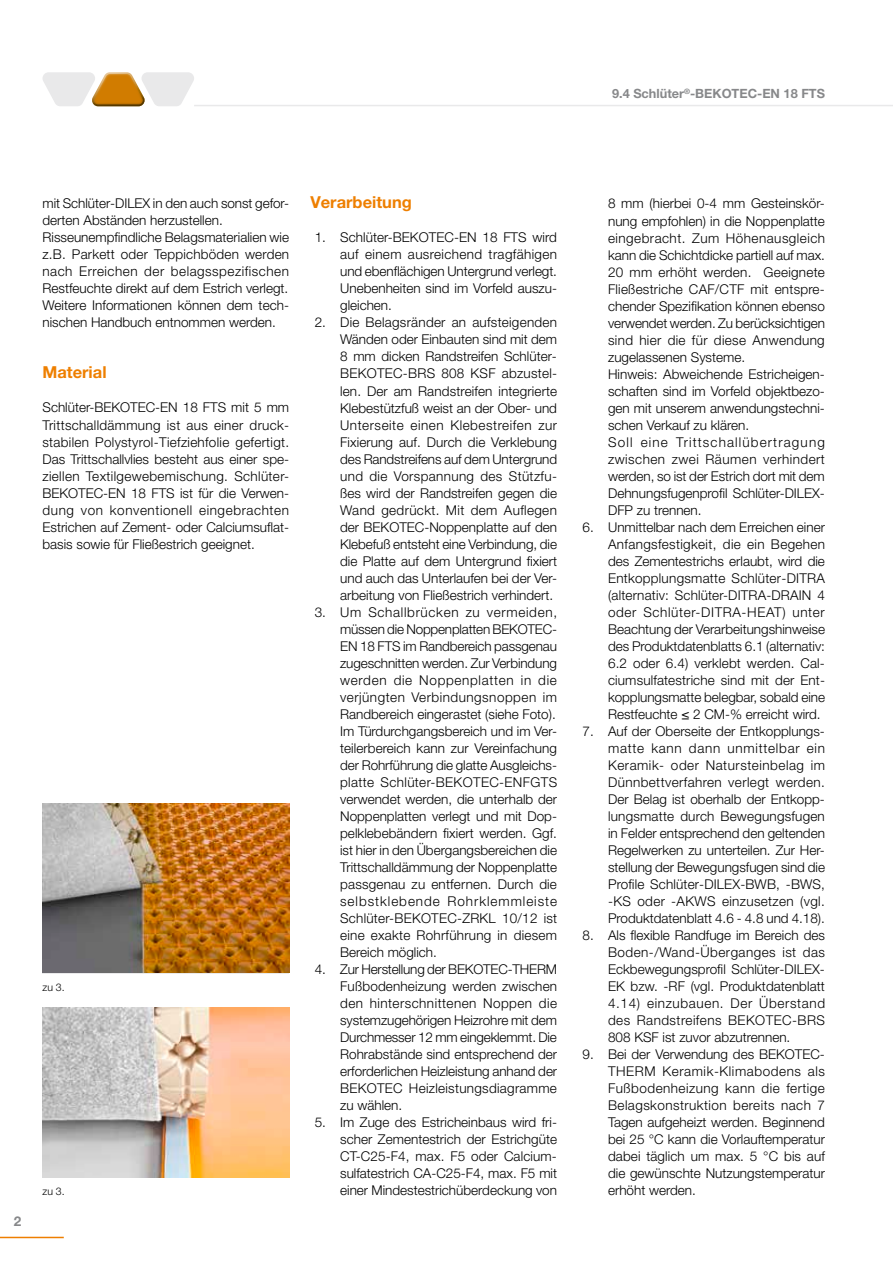
<style>
.page{position:relative;width:893px;height:1263px;background:#fff}
.page>*{position:absolute;margin:0;border:0;box-sizing:border-box;transform-origin:0 0}
.t1{font:700 16.5px "Helvetica Neue LT Pro";color:#ee7f00}
.t2{font:300 13.5px/17px "Helvetica Neue LT Pro";color:#000;text-align:justify}
.t3{font:700 13.5px "Helvetica Neue LT Pro";color:#87888a}
.t4{font:700 12.75px "Helvetica Neue LT Pro";color:#87888a}
.t5{font:300 10.5px "Helvetica Neue LT Pro";color:#000}
</style>
<div class="page">
<hr style="left:194px;top:105px;width:699px;height:1px;background:#e9e9ea">
<svg style="left:43px;top:72px;width:151px;height:34px"></svg>
<hr style="left:0;top:1237px;width:64px;height:1px;background:#ee7f00">
<img style="left:43px;top:804px;width:246px;height:168px">
<img style="left:43px;top:1008px;width:246px;height:170px">
<p class="t4" style="left:612px;top:86px;width:214px">9.4 Schlüter<sup>®</sup>-BEKOTEC-EN 18 FTS</p>
<p class="t3" style="left:14px;top:1213px;width:9px">2</p>
<p class="t2" style="left:43px;top:195px;width:248px;text-align:left">mit Schlüter-DILEX in den auch sonst gefor&shy;derten Abständen herzustellen.<br>Risseunempfindliche Belagsmaterialien wie z.B. Parkett oder Teppichböden werden nach Erreichen der belagsspezifischen Restfeuchte direkt auf dem Estrich verlegt.<br>Weitere Informationen können dem tech&shy;nischen Handbuch entnommen werden.</p>
<p class="t1" style="left:43px;top:362px;width:66px">Material</p>
<p class="t2" style="left:43px;top:399px;width:248px">Schlüter-BEKOTEC-EN 18 FTS mit 5 mm Trittschalldämmung ist aus einer druck&shy;stabilen Polystyrol-Tiefziehfolie gefertigt.<br>Das Trittschallvlies besteht aus einer spe&shy;ziellen Textilgewebemischung. Schlüter-BEKOTEC-EN 18 FTS ist für die Verwen&shy;dung von konventionell eingebrachten Estrichen auf Zement- oder Calciumsuflat&shy;basis sowie für Fließestrich geeignet.</p>
<p class="t5" style="left:43px;top:981px;width:24px">zu 3.</p>
<p class="t5" style="left:43px;top:1185px;width:24px">zu 3.</p>
<p class="t1" style="left:310px;top:192px;width:103px">Verarbeitung</p>
<p class="t2" style="left:340px;top:229px;width:218px;text-indent:-26px">1. Schlüter-BEKOTEC-EN 18 FTS wird auf einem ausreichend tragfähigen und ebenflächigen Untergrund verlegt.<br>Unebenheiten sind im Vorfeld auszu&shy;gleichen.</p>
<p class="t2" style="left:340px;top:314px;width:219px;text-indent:-26px">2. Die Belagsränder an aufsteigenden Wänden oder Einbauten sind mit dem 8 mm dicken Randstreifen Schlüter-BEKOTEC-BRS 808 KSF abzustel&shy;len. Der am Randstreifen integrierte Klebestützfuß weist an der Ober- und Unterseite einen Klebestreifen zur Fixierung auf. Durch die Verklebung des Randstreifens auf dem Untergrund und die Vorspannung des Stützfu&shy;ßes wird der Randstreifen gegen die Wand gedrückt. Mit dem Auflegen der BEKOTEC-Noppenplatte auf den Klebefuß entsteht eine Verbindung, die die Platte auf dem Untergrund fixiert und auch das Unterlaufen bei der Ver&shy;arbeitung von Fließestrich verhindert.</p>
<p class="t2" style="left:340px;top:603px;width:218px;text-indent:-26px">3. Um Schallbrücken zu vermeiden, müssen die Noppenplatten BEKOTEC-EN 18 FTS im Randbereich passgenau zugeschnitten werden. Zur Verbindung werden die Noppenplatten in die verjüngten Verbindungsnoppen im Randbereich eingerastet (siehe Foto).<br>Im Türdurchgangsbereich und im Ver&shy;teilerbereich kann zur Vereinfachung der Rohrführung die glatte Ausgleichs&shy;platte Schlüter-BEKOTEC-ENFGTS verwendet werden, die unterhalb der Noppenplatten verlegt und mit Dop&shy;pelklebebändern fixiert werden. Ggf. ist hier in den Übergangsbereichen die Trittschalldämmung der Noppenplatte passgenau zu entfernen. Durch die selbstklebende Rohrklemmleiste Schlüter-BEKOTEC-ZRKL 10/12 ist eine exakte Rohrführung in diesem Bereich möglich.</p>
<p class="t2" style="left:340px;top:960px;width:218px;text-indent:-26px">4. Zur Herstellung der BEKOTEC-THERM Fußbodenheizung werden zwischen den hinterschnittenen Noppen die systemzugehörigen Heizrohre mit dem Durchmesser 12 mm eingeklemmt. Die Rohrabstände sind entsprechend der erforderlichen Heizleistung anhand der BEKOTEC Heizleistungsdiagramme zu wählen.</p>
<p class="t2" style="left:340px;top:1113px;width:218px;text-indent:-26px">5. Im Zuge des Estricheinbaus wird fri&shy;scher Zementestrich der Estrichgüte CT-C25-F4, max. F5 oder Calcium&shy;sulfatestrich CA-C25-F4, max. F5 mit einer Mindestestrichüberdeckung von</p>
<p class="t2" style="left:608px;top:195px;width:218px;text-align:left">8 mm (hierbei 0-4 mm Gesteinskör&shy;nung empfohlen) in die Noppenplatte eingebracht. Zum Höhenausgleich kann die Schichtdicke partiell auf max.<br>20 mm erhöht werden. Geeignete Fließestriche CAF/CTF mit entspre&shy;chender Spezifikation können ebenso verwendet werden. Zu berücksichtigen sind hier die für diese Anwendung zugelassenen Systeme.<br>Hinweis: Abweichende Estricheigen&shy;schaften sind im Vorfeld objektbezo&shy;gen mit unserem anwendungstechni&shy;schen Verkauf zu klären.<br>Soll eine Trittschallübertragung zwischen zwei Räumen verhindert werden, so ist der Estrich dort mit dem Dehnungsfugenprofil Schlüter-DILEX-DFP zu trennen.</p>
<p class="t2" style="left:608px;top:518px;width:219px;text-indent:-26px">6. Unmittelbar nach dem Erreichen einer Anfangsfestigkeit, die ein Begehen des Zementestrichs erlaubt, wird die Entkopplungsmatte Schlüter-DITRA (alternativ: Schlüter-DITRA-DRAIN 4 oder Schlüter-DITRA-HEAT) unter Beachtung der Verarbeitungshinweise des Produktdatenblatts 6.1 (alternativ:<br>6.2 oder 6.4) verklebt werden. Cal&shy;ciumsulfatestriche sind mit der Ent&shy;kopplungsmatte belegbar, sobald eine Restfeuchte ≤ 2 CM-% erreicht wird.</p>
<p class="t2" style="left:608px;top:722px;width:218px;text-indent:-26px">7. Auf der Oberseite der Entkopplungs&shy;matte kann dann unmittelbar ein Keramik- oder Natursteinbelag im Dünnbettverfahren verlegt werden.<br>Der Belag ist oberhalb der Entkopp&shy;lungsmatte durch Bewegungsfugen in Felder entsprechend den geltenden Regelwerken zu unterteilen. Zur Her&shy;stellung der Bewegungsfugen sind die Profile Schlüter-DILEX-BWB, -BWS, -KS oder -AKWS einzusetzen (vgl.<br>Produktdatenblatt 4.6 - 4.8 und 4.18).</p>
<p class="t2" style="left:608px;top:926px;width:218px;text-indent:-26px">8. Als flexible Randfuge im Bereich des Boden-/Wand-Überganges ist das Eckbewegungsprofil Schlüter-DILEX-EK bzw. -RF (vgl. Produktdatenblatt 4.14) einzubauen. Der Überstand des Randstreifens BEKOTEC-BRS 808 KSF ist zuvor abzutrennen.</p>
<p class="t2" style="left:608px;top:1045px;width:218px;text-indent:-26px">9. Bei der Verwendung des BEKOTEC-THERM Keramik-Klimabodens als Fußbodenheizung kann die fertige Belagskonstruktion bereits nach 7<br>Tagen aufgeheizt werden. Beginnend bei 25 °C kann die Vorlauftemperatur dabei täglich um max. 5 °C bis auf die gewünschte Nutzungstemperatur erhöht werden.</p>
</div>
